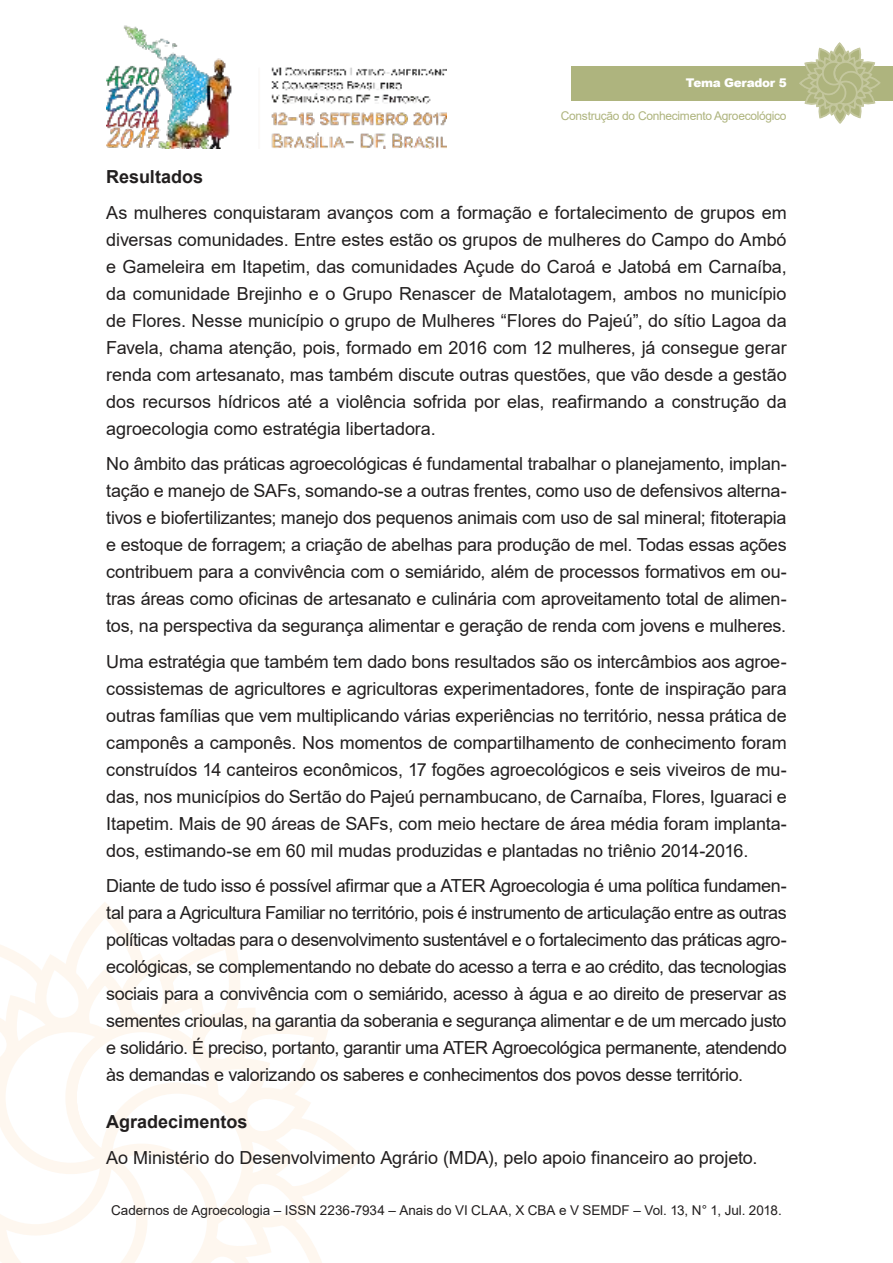
<style>
.page{position:relative;width:893px;height:1263px;background:#fff}
.page>*{position:absolute;margin:0;border:0;box-sizing:border-box;transform-origin:0 0}
.t1{font:18px/27px "Arial";letter-spacing:-.01em;color:#221f1f;text-align:justify}
.t2{font:700 18px "Arial";color:#221f1f}
.t3{font:13.5px "Arial";color:#221f1f}
.t4{font:12px "Arial";letter-spacing:-.025em;color:#aeb47e}
.t5{font:900 12px "Arial";letter-spacing:-.025em;color:#fff}
</style>
<div class="page">
<img style="left:106px;top:25px;width:340px;height:124px">
<svg style="left:0;top:910px;width:363px;height:353px"></svg>
<div style="left:571px;top:66px;width:322px;height:34px;background:#aeb47e"></div>
<svg style="left:798px;top:43px;width:83px;height:81px"></svg>
<p class="t5" style="left:686px;top:76px;width:102px">Tema Gerador 5</p>
<p class="t4" style="left:561px;top:112px;width:227px">Construção do Conhecimento Agroecológico</p>
<p class="t2" style="left:106px;top:170px;width:98px">Resultados</p>
<p class="t1" style="left:106px;top:201px;width:682px">As mulheres conquistaram avanços com a formação e fortalecimento de grupos em diversas comunidades. Entre estes estão os grupos de mulheres do Campo do Ambó e Gameleira em Itapetim, das comunidades Açude do Caroá e Jatobá em Carnaíba, da comunidade Brejinho e o Grupo Renascer de Matalotagem, ambos no município de Flores. Nesse município o grupo de Mulheres “Flores do Pajeú”, do sítio Lagoa da Favela, chama atenção, pois, formado em 2016 com 12 mulheres, já consegue gerar renda com artesanato, mas também discute outras questões, que vão desde a gestão dos recursos hídricos até a violência sofrida por elas, reafirmando a construção da agroecologia como estratégia libertadora.</p>
<p class="t1" style="left:106px;top:452px;width:682px">No âmbito das práticas agroecológicas é fundamental trabalhar o planejamento, implan&shy;tação e manejo de SAFs, somando-se a outras frentes, como uso de defensivos alterna&shy;tivos e biofertilizantes; manejo dos pequenos animais com uso de sal mineral; fitoterapia e estoque de forragem; a criação de abelhas para produção de mel. Todas essas ações contribuem para a convivência com o semiárido, além de processos formativos em ou&shy;tras áreas como oficinas de artesanato e culinária com aproveitamento total de alimen&shy;tos, na perspectiva da segurança alimentar e geração de renda com jovens e mulheres.</p>
<p class="t1" style="left:106px;top:650px;width:682px">Uma estratégia que também tem dado bons resultados são os intercâmbios aos agroe&shy;cossistemas de agricultores e agricultoras experimentadores, fonte de inspiração para outras famílias que vem multiplicando várias experiências no território, nessa prática de camponês a camponês. Nos momentos de compartilhamento de conhecimento foram construídos 14 canteiros econômicos, 17 fogões agroecológicos e seis viveiros de mu&shy;das, nos municípios do Sertão do Pajeú pernambucano, de Carnaíba, Flores, Iguaraci e Itapetim. Mais de 90 áreas de SAFs, com meio hectare de área média foram implanta&shy;dos, estimando-se em 60 mil mudas produzidas e plantadas no triênio 2014-2016.</p>
<p class="t1" style="left:106px;top:874px;width:682px">Diante de tudo isso é possível afirmar que a ATER Agroecologia é uma política fundamen&shy;tal para a Agricultura Familiar no território, pois é instrumento de articulação entre as outras políticas voltadas para o desenvolvimento sustentável e o fortalecimento das práticas agro&shy;ecológicas, se complementando no debate do acesso a terra e ao crédito, das tecnologias sociais para a convivência com o semiárido, acesso à água e ao direito de preservar as sementes crioulas, na garantia da soberania e segurança alimentar e de um mercado justo e solidário. É preciso, portanto, garantir uma ATER Agroecológica permanente, atendendo às demandas e valorizando os saberes e conhecimentos dos povos desse território.</p>
<p class="t2" style="left:106px;top:1115px;width:143px">Agradecimentos</p>
<p class="t1" style="left:106px;top:1146px;width:653px">Ao Ministério do Desenvolvimento Agrário (MDA), pelo apoio financeiro ao projeto.</p>
<p class="t3" style="left:111px;top:1205px;width:672px">Cadernos de Agroecologia – ISSN 2236-7934 – Anais do VI CLAA, X CBA e V SEMDF – Vol. 13, N° 1, Jul. 2018.</p>
</div>
